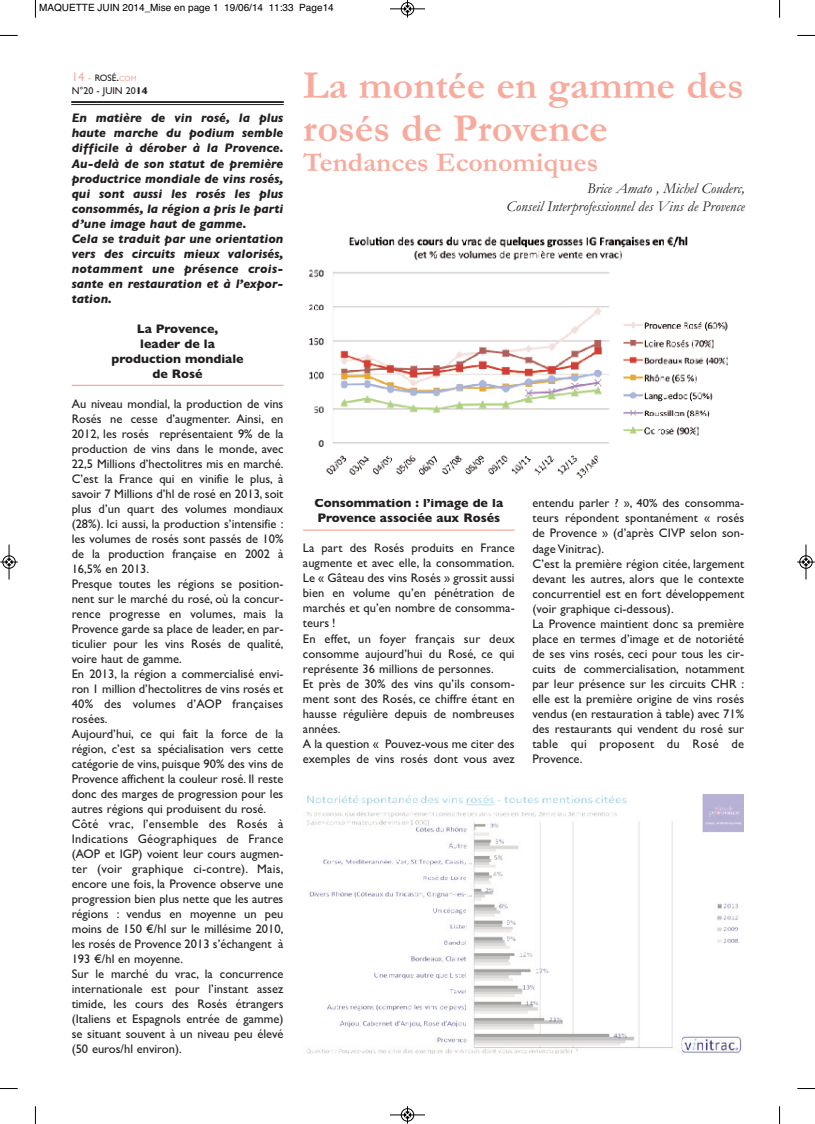
<style>
.page{position:relative;width:815px;height:1124px;background:#fff}
.page>*{position:absolute;margin:0;border:0;box-sizing:border-box;transform-origin:0 0}
.t1{font:700 40px/42.5px "Garamond";color:#f8aa9d}
.t2{font:700 27.5px "Garamond";color:#f8aa9d}
.t3{font:italic 15px/17.5px "Garamond";color:#231f20;text-align:right}
.t4{font:12.5px/15px "Gill Sans";color:#231f20}
.t5{font:italic 700 12.5px/15px "Gill Sans";color:#231f20}
.t6{font:700 12.5px/15px "Gill Sans";color:#231f20;text-align:center}
.t7{font:10px "Helvetica";color:#000}
.t8{font:10px "Gill Sans";color:#231f20}
.t9{font:9.38px "Gill Sans";color:#231f20}
.s1{font-size:12.5px;color:#f8aa9d}
.s2{font-size:10px;color:#f8aa9d}
.s3{font-size:12.5px}
.s4{font-size:7.5px;color:#f8aa9d}
.s5{font-weight:700}
</style>
<div class="page">
<hr style="left:71px;top:101px;width:213px;height:2px;background:#231f20">
<hr style="left:71px;top:104px;width:213px;height:1px;background:#231f20">
<hr style="left:72px;top:384px;width:211px;height:2px;background:#f8aa9d">
<hr style="left:303px;top:529px;width:212px;height:1px;background:#f8aa9d">
<img style="left:309px;top:236px;width:419px;height:243px">
<img style="left:306px;top:794px;width:437px;height:259px">
<svg style="left:35px;top:0;width:1px;height:18px"></svg>
<svg style="left:0;top:35px;width:18px;height:1px"></svg>
<svg style="left:779px;top:0;width:1px;height:18px"></svg>
<svg style="left:797px;top:35px;width:18px;height:1px"></svg>
<svg style="left:35px;top:1106px;width:1px;height:17px"></svg>
<svg style="left:0;top:1088px;width:18px;height:1px"></svg>
<svg style="left:779px;top:1106px;width:1px;height:17px"></svg>
<svg style="left:797px;top:1088px;width:18px;height:1px"></svg>
<div style="left:401px;top:2px;width:13px;height:14px;border:1px solid #fff;border-radius:50%"></div>
<hr style="left:390px;top:9px;width:35px;height:1px;background:#000">
<div style="left:401px;top:2px;width:13px;height:13px;border:1px solid #000;border-radius:50%"></div>
<svg style="left:404px;top:0;width:7px;height:18px"></svg>
<hr style="left:390px;top:1114px;width:35px;height:1px;background:#000">
<div style="left:401px;top:1108px;width:13px;height:13px;border:1px solid #000;border-radius:50%"></div>
<svg style="left:404px;top:1106px;width:7px;height:17px"></svg>
<div style="left:2px;top:555px;width:14px;height:13px;border:1px solid #fff;border-radius:50%"></div>
<hr style="left:9px;top:544px;width:1px;height:35px;background:#000">
<div style="left:3px;top:555px;width:12px;height:13px;border:1px solid #000;border-radius:50%"></div>
<svg style="left:0;top:558px;width:18px;height:7px"></svg>
<div style="left:799px;top:555px;width:14px;height:13px;border:1px solid #fff;border-radius:50%"></div>
<hr style="left:806px;top:544px;width:1px;height:35px;background:#000">
<div style="left:800px;top:555px;width:12px;height:13px;border:1px solid #000;border-radius:50%"></div>
<svg style="left:797px;top:558px;width:18px;height:7px"></svg>
<p class="t7" style="left:39px;top:2px;width:296px">MAQUETTE JUIN 2014_Mise en page 1 19/06/14 11:33 Page14</p>
<p class="t9" style="left:72px;top:72px;width:66px"><span class="s1">14</span> <span class="s2">-</span> ROSé<span class="s3">.</span><span class="s4">COM</span></p>
<p class="t8" style="left:72px;top:85px;width:77px">N°20 - JUIN 20<span class="s5">14</span></p>
<p class="t5" style="left:72px;top:111px;width:213px">En matière de vin rosé, la plus haute marche du podium semble difficile à dérober à la Provence.<br>Au-delà de son statut de première productrice mondiale de vins rosés, qui sont aussi les rosés les plus consommés, la région a pris le parti d’une image haut de gamme.<br>Cela se traduit par une orientation vers des circuits mieux valorisés, notamment une présence crois&shy;sante en restauration et à l’expor&shy;tation.</p>
<p class="t6" style="left:112px;top:321px;width:134px">La Provence,<br>leader de la production mondiale de Rosé</p>
<p class="t4" style="left:72px;top:396px;width:213px">Au niveau mondial, la production de vins Rosés ne cesse d’augmenter. Ainsi, en 2012, les rosés représentaient 9% de la production de vins dans le monde, avec 22,5 Millions d’hectolitres mis en marché.<br>C’est la France qui en vinifie le plus, à savoir 7 Millions d’hl de rosé en 2013, soit plus d’un quart des volumes mondiaux (28%). Ici aussi, la production s’intensifie : les volumes de rosés sont passés de 10% de la production française en 2002 à 16,5% en 2013.<br>Presque toutes les régions se position&shy;nent sur le marché du rosé, où la concur&shy;rence progresse en volumes, mais la Provence garde sa place de leader, en par&shy;ticulier pour les vins Rosés de qualité, voire haut de gamme.<br>En 2013, la région a commercialisé envi&shy;ron 1 million d’hectolitres de vins rosés et 40% des volumes d’AOP françaises rosées.<br>Aujourd’hui, ce qui fait la force de la région, c’est sa spécialisation vers cette catégorie de vins, puisque 90% des vins de Provence affichent la couleur rosé. Il reste donc des marges de progression pour les autres régions qui produisent du rosé.<br>Côté vrac, l’ensemble des Rosés à Indications Géographiques de France (AOP et IGP) voient leur cours augmen&shy;ter (voir graphique ci-contre). Mais, encore une fois, la Provence observe une progression bien plus nette que les autres régions : vendus en moyenne un peu moins de 150 €/hl sur le millésime 2010, les rosés de Provence 2013 s’échangent à 193 €/hl en moyenne.<br>Sur le marché du vrac, la concurrence internationale est pour l’instant assez timide, les cours des Rosés étrangers (Italiens et Espagnols entrée de gamme) se situant souvent à un niveau peu élevé (50 euros/hl environ).</p>
<h1 class="t1" style="left:303px;top:63px;width:442px">La montée en gamme des rosés de Provence</h1>
<h2 class="t2" style="left:303px;top:145px;width:296px">Tendances Economiques</h2>
<p class="t3" style="left:507px;top:179px;width:240px">Brice Amato , Michel Couderc,<br>Conseil Interprofessionnel des Vins de Provence</p>
<p class="t6" style="left:315px;top:495px;width:190px;text-align:left">Consommation : l’image de la<br>Provence associée aux Rosés</p>
<p class="t4" style="left:303px;top:540px;width:213px">La part des Rosés produits en France augmente et avec elle, la consommation.<br>Le « Gâteau des vins Rosés » grossit aussi bien en volume qu’en pénétration de marchés et qu’en nombre de consomma&shy;teurs !<br>En effet, un foyer français sur deux consomme aujourd’hui du Rosé, ce qui représente 36 millions de personnes.<br>Et près de 30% des vins qu’ils consom&shy;ment sont des Rosés, ce chiffre étant en hausse régulière depuis de nombreuses années.<br>A la question « Pouvez-vous me citer des exemples de vins rosés dont vous avez</p>
<p class="t4" style="left:532px;top:495px;width:213px">entendu parler ? », 40% des consomma&shy;teurs répondent spontanément « rosés de Provence » (d’après CIVP selon son&shy;dage Vinitrac).<br>C’est la première région citée, largement devant les autres, alors que le contexte concurrentiel est en fort développement (voir graphique ci-dessous).<br>La Provence maintient donc sa première place en termes d’image et de notoriété de ses vins rosés, ceci pour tous les cir&shy;cuits de commercialisation, notamment par leur présence sur les circuits CHR : elle est la première origine de vins rosés vendus (en restauration à table) avec 71% des restaurants qui vendent du rosé sur table qui proposent du Rosé de Provence.</p>
</div>
